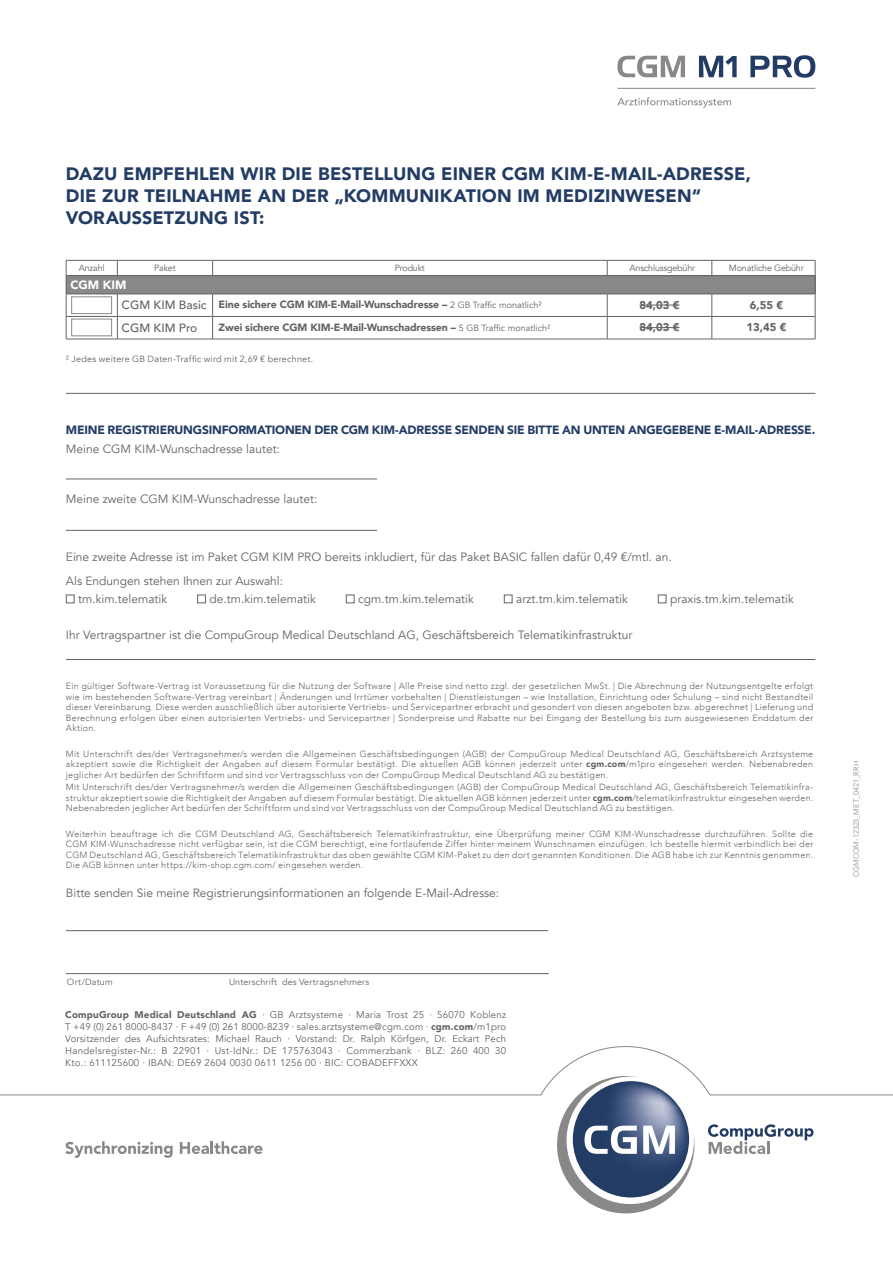
<style>
.page{position:relative;width:893px;height:1263px;background:#fff}
.page>*{position:absolute;margin:0;border:0;box-sizing:border-box;transform-origin:0 0}
.t1{font:900 18px/21.6px "Avenir";letter-spacing:.01em;color:#233c65}
.t2{font:12px/24px "Avenir";color:#636363}
.t3{font:900 12px "Avenir";letter-spacing:-.015em;color:#233c65}
.t4{font:500 12px "Avenir";color:#636363}
.t5{font:900 12px "Avenir";color:#fff}
.t6{font:900 11.25px "Avenir";color:#636363}
.t7{font:900 10.5px "Avenir";letter-spacing:-.01em;color:#636363}
.t8{font:9.75px/12px "Avenir";letter-spacing:.02em;color:#636363;text-align:justify}
.t9{font:300 9px/10.5px "Avenir";letter-spacing:.03em;color:#636363;text-align:justify}
.t10{font:9px "Avenir";letter-spacing:.025em;color:#636363}
.t11{font:9px "Avenir";letter-spacing:-.02em;color:#636363}
.t12{font:9px "Avenir LT Com";letter-spacing:.02em;color:#636363}
.t13{font:300 7.5px "Avenir";letter-spacing:.01em;color:#888}
.s1{font-weight:500;font-size:12px}
.s2{font-weight:400;font-size:9px}
.s3{font-weight:900}
</style>
<div class="page">
<svg style="left:0;top:1046px;width:893px;height:168px"></svg>
<div style="left:66px;top:276px;width:749px;height:18px;background:#888"></div>
<hr style="left:66px;top:260px;width:51px;height:1px;background:#636363">
<hr style="left:117px;top:260px;width:96px;height:1px;background:#636363">
<svg style="left:117px;top:261px;width:1px;height:14px"></svg>
<hr style="left:213px;top:260px;width:394px;height:1px;background:#636363">
<svg style="left:212px;top:261px;width:1px;height:14px"></svg>
<hr style="left:607px;top:260px;width:105px;height:1px;background:#636363">
<svg style="left:607px;top:261px;width:1px;height:14px"></svg>
<hr style="left:712px;top:260px;width:103px;height:1px;background:#636363">
<svg style="left:712px;top:261px;width:1px;height:14px"></svg>
<hr style="left:66px;top:275px;width:51px;height:1px;background:#636363">
<hr style="left:117px;top:275px;width:96px;height:1px;background:#636363">
<hr style="left:213px;top:275px;width:394px;height:1px;background:#636363">
<hr style="left:607px;top:275px;width:105px;height:1px;background:#636363">
<hr style="left:712px;top:275px;width:103px;height:1px;background:#636363">
<hr style="left:66px;top:294px;width:51px;height:1px;background:#636363">
<hr style="left:117px;top:294px;width:96px;height:1px;background:#636363">
<hr style="left:213px;top:294px;width:394px;height:1px;background:#636363">
<hr style="left:607px;top:294px;width:105px;height:1px;background:#636363">
<hr style="left:712px;top:294px;width:103px;height:1px;background:#636363">
<hr style="left:66px;top:316px;width:51px;height:1px;background:#636363">
<svg style="left:66px;top:261px;width:1px;height:78px"></svg>
<hr style="left:117px;top:316px;width:96px;height:1px;background:#636363">
<svg style="left:117px;top:294px;width:1px;height:45px"></svg>
<hr style="left:213px;top:316px;width:394px;height:1px;background:#636363">
<svg style="left:212px;top:294px;width:1px;height:45px"></svg>
<hr style="left:607px;top:316px;width:105px;height:1px;background:#636363">
<svg style="left:607px;top:294px;width:1px;height:45px"></svg>
<hr style="left:712px;top:316px;width:103px;height:1px;background:#636363">
<svg style="left:712px;top:294px;width:1px;height:45px"></svg>
<svg style="left:815px;top:261px;width:1px;height:78px"></svg>
<hr style="left:66px;top:339px;width:51px;height:1px;background:#636363">
<hr style="left:117px;top:339px;width:96px;height:1px;background:#636363">
<hr style="left:213px;top:339px;width:394px;height:1px;background:#636363">
<hr style="left:607px;top:339px;width:105px;height:1px;background:#636363">
<hr style="left:712px;top:339px;width:103px;height:1px;background:#636363">
<hr style="left:640px;top:305px;width:39px;height:1px;background:#636363">
<hr style="left:640px;top:327px;width:39px;height:1px;background:#636363">
<hr style="left:66px;top:393px;width:749px;height:1px;background:#636363">
<hr style="left:66px;top:659px;width:749px;height:1px;background:#636363">
<div style="left:71px;top:297px;width:41px;height:17px;border:1px solid #888"></div>
<div style="left:71px;top:319px;width:41px;height:17px;border:1px solid #888"></div>
<svg style="left:617px;top:56px;width:68px;height:21px"></svg>
<svg style="left:699px;top:56px;width:38px;height:21px"></svg>
<svg style="left:750px;top:55px;width:65px;height:23px"></svg>
<hr style="left:617px;top:88px;width:198px;height:1px;background:#888">
<svg style="left:617px;top:97px;width:114px;height:11px"></svg>
<hr style="left:66px;top:479px;width:311px;height:1px;background:#636363">
<hr style="left:66px;top:530px;width:311px;height:1px;background:#636363">
<div style="left:66px;top:595px;width:9px;height:8px;border:1px solid #636363"></div>
<div style="left:197px;top:595px;width:9px;height:8px;border:1px solid #636363"></div>
<div style="left:346px;top:595px;width:8px;height:8px;border:1px solid #636363"></div>
<div style="left:504px;top:595px;width:8px;height:8px;border:1px solid #636363"></div>
<div style="left:658px;top:595px;width:8px;height:8px;border:1px solid #636363"></div>
<hr style="left:66px;top:973px;width:483px;height:1px;background:#636363">
<hr style="left:66px;top:930px;width:482px;height:1px;background:#636363">
<h1 class="t1" style="left:66px;top:163px;width:687px">DAZU EMPFEHLEN WIR DIE BESTELLUNG EINER CGM KIM-E-MAIL-ADRESSE,<br>DIE ZUR TEILNAHME AN DER „KOMMUNIKATION IM MEDIZINWESEN“<br>VORAUSSETZUNG IST:</h1>
<p class="t11" style="left:79px;top:263px;width:27px">Anzahl</p>
<p class="t11" style="left:154px;top:263px;width:23px">Paket</p>
<p class="t11" style="left:395px;top:263px;width:32px">Produkt</p>
<p class="t11" style="left:630px;top:263px;width:67px">Anschlussgebühr</p>
<p class="t11" style="left:729px;top:263px;width:76px">Monatliche Gebühr</p>
<h2 class="t5" style="left:70px;top:275px;width:57px">CGM KIM</h2>
<p class="t7" style="left:122px;top:296px;width:422px"><span class="s1">CGM KIM Basic</span> Eine sichere CGM KIM-E-Mail-Wunschadresse – <span class="s2">2 GB Traffic monatlich²</span></p>
<p class="t6" style="left:640px;top:295px;width:41px">84,03 €</p>
<p class="t6" style="left:750px;top:295px;width:35px">6,55 €</p>
<h2 class="t4" style="left:122px;top:317px;width:77px">CGM KIM Pro</h2>
<p class="t7" style="left:219px;top:318px;width:333px">Zwei sichere CGM KIM-E-Mail-Wunschadressen – <span class="s2">5 GB Traffic monatlich²</span></p>
<p class="t6" style="left:640px;top:318px;width:41px">84,03 €</p>
<p class="t6" style="left:746px;top:318px;width:41px">13,45 €</p>
<p class="t10" style="left:66px;top:353px;width:249px">² Jedes weitere GB Daten-Traffic wird mit 2,69 € berechnet.</p>
<h2 class="t3" style="left:66px;top:419px;width:751px">MEINE REGISTRIERUNGSINFORMATIONEN DER CGM KIM-ADRESSE SENDEN SIE BITTE AN UNTEN ANGEGEBENE E-MAIL-ADRESSE.</h2>
<h2 class="t2" style="left:66px;top:437px;width:216px">Meine CGM KIM-Wunschadresse lautet:</h2>
<h2 class="t2" style="left:66px;top:487px;width:253px">Meine zweite CGM KIM-Wunschadresse lautet:</h2>
<h2 class="t2" style="left:66px;top:545px;width:607px">Eine zweite Adresse ist im Paket CGM KIM PRO bereits inkludiert, für das Paket BASIC fallen dafür 0,49 €/mtl. an.<br>Als Endungen stehen Ihnen zur Auswahl:</h2>
<h2 class="t2" style="left:78px;top:587px;width:91px">tm.kim.telematik</h2>
<h2 class="t2" style="left:209px;top:587px;width:108px">de.tm.kim.telematik</h2>
<h2 class="t2" style="left:358px;top:587px;width:117px">cgm.tm.kim.telematik</h2>
<h2 class="t2" style="left:516px;top:587px;width:113px">arzt.tm.kim.telematik</h2>
<h2 class="t2" style="left:670px;top:587px;width:125px">praxis.tm.kim.telematik</h2>
<h2 class="t2" style="left:66px;top:623px;width:568px">Ihr Vertragspartner ist die CompuGroup Medical Deutschland AG, Geschäftsbereich Telematikinfrastruktur</h2>
<p class="t9" style="left:66px;top:681px;width:749px">Ein gültiger Software-Vertrag ist Voraussetzung für die Nutzung der Software | Alle Preise sind netto zzgl. der gesetzlichen MwSt. | Die Abrechnung der Nutzungsentgelte erfolgt wie im bestehenden Software-Vertrag vereinbart | Änderungen und Irrtümer vorbehalten | Dienstleistungen – wie Installation, Einrichtung oder Schulung – sind nicht Bestandteil dieser Vereinbarung. Diese werden ausschließlich über autorisierte Vertriebs- und Servicepartner erbracht und gesondert von diesen angeboten bzw. abgerechnet | Lieferung und Berechnung erfolgen über einen autorisierten Vertriebs- und Servicepartner | Sonderpreise und Rabatte nur bei Eingang der Bestellung bis zum ausgewiesenen Enddatum der Aktion.</p>
<p class="t9" style="left:66px;top:748px;width:749px">Mit Unterschrift des/der Vertragsnehmer/s werden die Allgemeinen Geschäftsbedingungen (AGB) der CompuGroup Medical Deutschland AG, Geschäftsbereich Arztsysteme akzeptiert sowie die Richtigkeit der Angaben auf diesem Formular bestätigt. Die aktuellen AGB können jederzeit unter <span class="s3">cgm.com</span>/m1pro eingesehen werden. Nebenabreden jeglicher Art bedürfen der Schriftform und sind vor Vertragsschluss von der CompuGroup Medical Deutschland AG zu bestätigen.</p>
<p class="t9" style="left:66px;top:782px;width:749px">Mit Unterschrift des/der Vertragsnehmer/s werden die Allgemeinen Geschäftsbedingungen (AGB) der CompuGroup Medical Deutschland AG, Geschäftsbereich Telematikinfra&shy;struktur akzeptiert sowie die Richtigkeit der Angaben auf diesem Formular bestätigt. Die aktuellen AGB können jederzeit unter <span class="s3">cgm.com</span>/telematikinfrastruktur eingesehen werden.<br>Nebenabreden jeglicher Art bedürfen der Schriftform und sind vor Vertragsschluss von der CompuGroup Medical Deutschland AG zu bestätigen.</p>
<p class="t9" style="left:66px;top:828px;width:749px">Weiterhin beauftrage ich die CGM Deutschland AG, Geschäftsbereich Telematikinfrastruktur, eine Überprüfung meiner CGM KIM-Wunschadresse durchzuführen. Sollte die CGM KIM-Wunschadresse nicht verfügbar sein, ist die CGM berechtigt, eine fortlaufende Ziffer hinter meinem Wunschnamen einzufügen. Ich bestelle hiermit verbindlich bei der CGM Deutschland AG, Geschäftsbereich Telematikinfrastruktur das oben gewählte CGM KIM-Paket zu den dort genannten Konditionen. Die AGB habe ich zur Kenntnis genommen.<br>Die AGB können unter https://kim-shop.cgm.com/ eingesehen werden.</p>
<h2 class="t2" style="left:66px;top:880px;width:435px">Bitte senden Sie meine Registrierungsinformationen an folgende E-Mail-Adresse:</h2>
<p class="t12" style="left:67px;top:976px;width:47px">Ort/Datum</p>
<p class="t12" style="left:229px;top:976px;width:142px">Unterschrift des Vertragsnehmers</p>
<p class="t8" style="left:65px;top:1008px;width:442px"><span class="s3">CompuGroup Medical Deutschland AG</span> · GB Arztsysteme · Maria Trost 25 · 56070 Koblenz T +49 (0) 261 8000-8437 · F +49 (0) 261 8000-8239 · sales.arztsysteme@cgm.com · <span class="s3">cgm.com</span>/m1pro Vorsitzender des Aufsichtsrates: Michael Rauch · Vorstand: Dr. Ralph Körfgen, Dr. Eckart Pech Handelsregister-Nr.: B 22901 · Ust-IdNr.: DE 175763043 · Commerzbank · BLZ: 260 400 30<br>Kto.: 611125600 · IBAN: DE69 2604 0030 0611 1256 00 · BIC: COBADEFFXXX</p>
<p class="t13" style="left:852px;top:877px;width:118px;rotate:-90deg">CGMCOM-12323_MET_0421_RRH</p>
</div>
